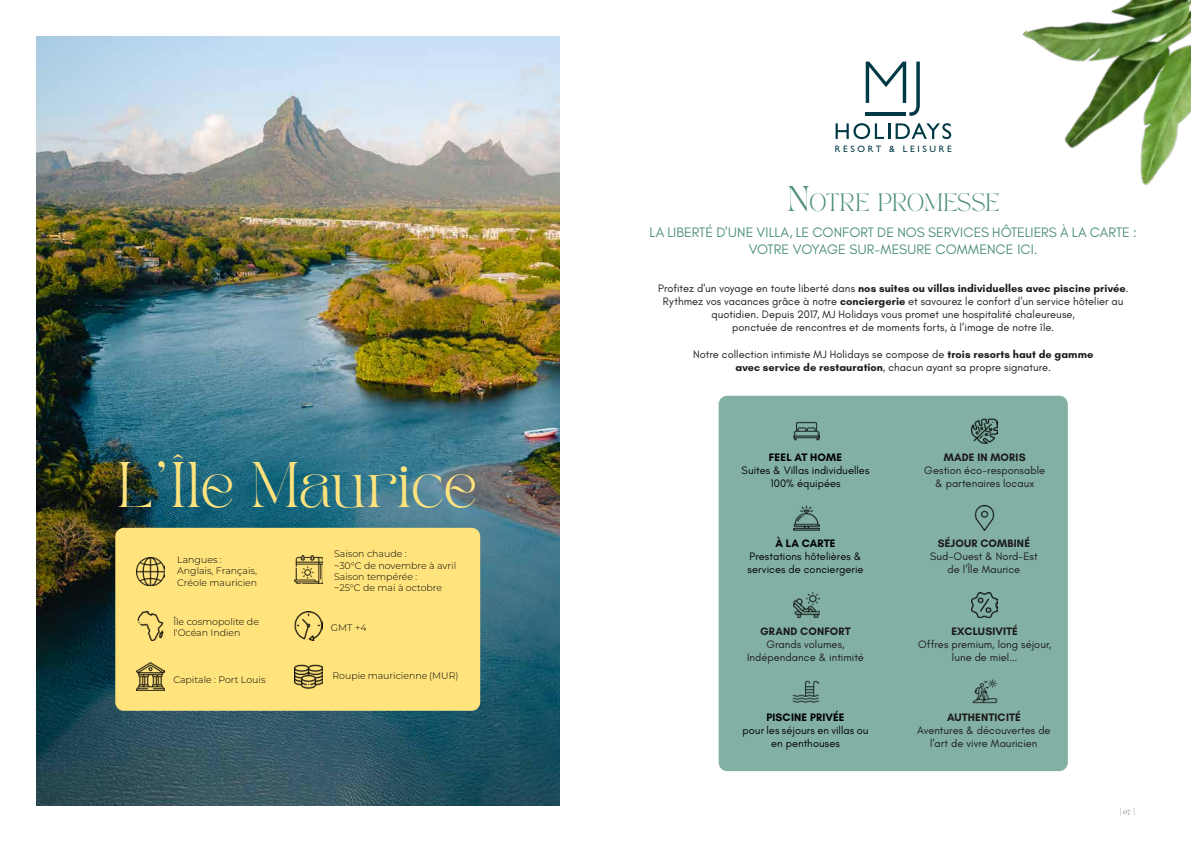
<style>
.page{position:relative;width:1191px;height:842px;background:#fff}
.page>*{position:absolute;margin:0;border:0;box-sizing:border-box;transform-origin:0 0}
.t1{font:45px "TAN PEARL Regular";letter-spacing:-.015em;color:#ffe37d}
.t2{font:17.5px "TAN PEARL Regular";color:#4e8f7e}
.t3{font:14px/16.8px "Glacial Indifference";color:#4e8f7e;text-align:center}
.t4{font:11px/13.2px "Glacial Indifference";letter-spacing:.005em;color:#1c1c1c;text-align:center}
.t5{font:11px/13.2px "Glacial Indifference";letter-spacing:.005em;color:#000007;text-align:center}
.t6{font:700 11px "Glacial Indifference";letter-spacing:.015em;color:#1c1c1c}
.t7{font:700 11px "Glacial Indifference";letter-spacing:.015em;color:#000007}
.t8{font:300 9.4px/11.3px "Montserrat";color:#000}
.t9{font:500 9.3px "Gill Sans Nova";letter-spacing:.285em;color:#003945}
.t10{font:7px "Playfair Display";color:#737373}
.s1{font-size:25px}
.s2{font-weight:700}
</style>
<div class="page">
<img style="left:36px;top:36px;width:523px;height:770px">
<div style="left:115px;top:528px;width:365px;height:183px;background:#ffe37d;border-radius:9px"></div>
<div style="left:718px;top:396px;width:349px;height:375px;background:#83b0a4;border-radius:9px"></div>
<img style="left:1022px;top:0;width:169px;height:185px">
<img style="left:137px;top:612px;width:27px;height:28px">
<img style="left:137px;top:558px;width:28px;height:28px">
<img style="left:137px;top:662px;width:28px;height:28px">
<img style="left:295px;top:664px;width:28px;height:25px">
<img style="left:295px;top:612px;width:28px;height:28px">
<img style="left:295px;top:556px;width:28px;height:28px">
<svg style="left:835px;top:123px;width:116px;height:16px"></svg>
<svg style="left:865px;top:62px;width:54px;height:54px"></svg>
<img style="left:972px;top:418px;width:25px;height:26px">
<img style="left:793px;top:505px;width:26px;height:26px">
<img style="left:793px;top:421px;width:26px;height:20px">
<img style="left:792px;top:680px;width:26px;height:23px">
<img style="left:974px;top:505px;width:21px;height:26px">
<img style="left:972px;top:592px;width:25px;height:26px">
<img style="left:972px;top:679px;width:25px;height:24px">
<img style="left:793px;top:592px;width:26px;height:26px">
<h1 class="t1" style="left:118px;top:452px;width:362px">L'Île Maurice</h1>
<p class="t8" style="left:177px;top:554px;width:82px">Langues :<br>Anglais, Français,<br>Créole mauricien</p>
<p class="t8" style="left:173px;top:616px;width:87px">Île cosmopolite de l'Océan Indien</p>
<p class="t8" style="left:334px;top:548px;width:123px">Saison chaude :<br>~30°C de novembre à avril<br>Saison tempérée :<br>~25°C de mai à octobre</p>
<p class="t8" style="left:331px;top:621px;width:37px">GMT +4</p>
<p class="t8" style="left:173px;top:674px;width:94px">Capitale : Port Louis</p>
<p class="t8" style="left:332px;top:670px;width:128px">Roupie mauricienne (MUR)</p>
<p class="t9" style="left:835px;top:143px;width:119px">RESORT &amp; LEISURE</p>
<h2 class="t2" style="left:787px;top:190px;width:213px"><span class="s1">N</span>OTRE PROMESSE</h2>
<p class="t3" style="left:649px;top:225px;width:488px">LA LIBERTÉ D'UNE VILLA, LE CONFORT DE NOS SERVICES HÔTELIERS À LA CARTE :<br>VOTRE VOYAGE SUR-MESURE COMMENCE ICI.</p>
<p class="t4" style="left:658px;top:281px;width:471px">Profitez d'un voyage en toute liberté dans <span class="s2">nos suites ou villas individuelles avec piscine privée</span>.<br>Rythmez vos vacances grâce à notre <span class="s2">conciergerie</span> et savourez le confort d'un service hôtelier au quotidien. Depuis 2017, MJ Holidays vous promet une hospitalité chaleureuse,<br>ponctuée de rencontres et de moments forts, à l’image de notre île.</p>
<p class="t4" style="left:693px;top:347px;width:402px">Notre collection intimiste MJ Holidays se compose de <span class="s2">trois resorts haut de gamme avec service de restauration</span>, chacun ayant sa propre signature.</p>
<p class="t7" style="left:769px;top:450px;width:75px">FEEL AT HOME</p>
<p class="t5" style="left:741px;top:464px;width:129px">Suites &amp; Villas individuelles<br>100% équipées</p>
<p class="t6" style="left:943px;top:450px;width:83px">MADE IN MORIS</p>
<p class="t4" style="left:924px;top:464px;width:122px">Gestion éco-responsable &amp; partenaires locaux</p>
<p class="t7" style="left:775px;top:536px;width:61px">À LA CARTE</p>
<p class="t5" style="left:747px;top:550px;width:117px;text-align:left">Prestations hôtelières &amp; services de conciergerie</p>
<p class="t6" style="left:937px;top:536px;width:94px">SÉJOUR COMBINÉ</p>
<p class="t4" style="left:930px;top:550px;width:109px">Sud-Ouest &amp; Nord-Est de l’Île Maurice</p>
<p class="t6" style="left:760px;top:624px;width:92px">GRAND CONFORT</p>
<p class="t4" style="left:747px;top:638px;width:118px">Grands volumes,<br>Indépendance &amp; intimité</p>
<p class="t6" style="left:951px;top:624px;width:68px">EXCLUSIVITÉ</p>
<p class="t4" style="left:918px;top:638px;width:135px">Offres premium, long séjour, lune de miel...</p>
<p class="t7" style="left:766px;top:710px;width:80px">PISCINE PRIVÉE</p>
<p class="t5" style="left:742px;top:724px;width:127px">pour les séjours en villas ou en penthouses</p>
<p class="t6" style="left:947px;top:710px;width:75px">AUTHENTICITÉ</p>
<p class="t4" style="left:917px;top:724px;width:135px">Aventures &amp; découvertes de l'art de vivre Mauricien</p>
<p class="t10" style="left:1119px;top:805px;width:17px">| 07 |</p>
</div>
